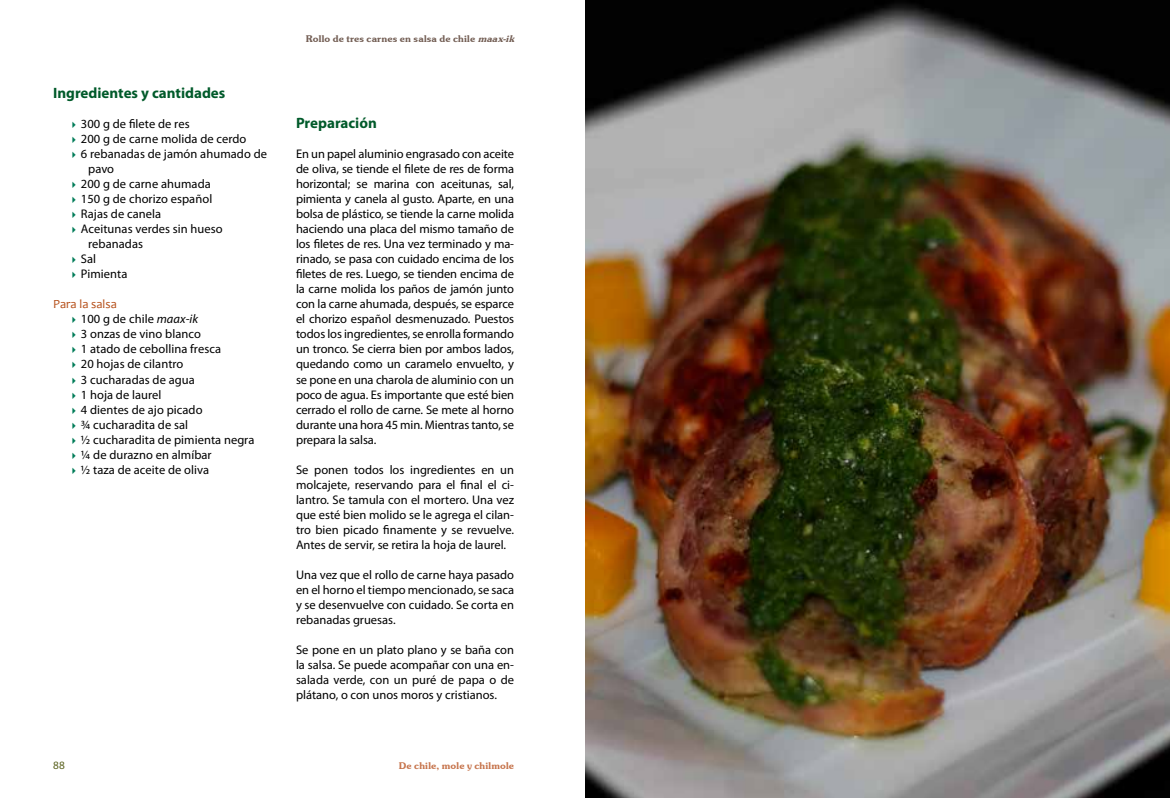
<style>
.page{position:relative;width:1170px;height:798px;background:#fff}
.page>*{position:absolute;margin:0;border:0;box-sizing:border-box;transform-origin:0 0}
.t1{font:700 15px "Myriad Pro";color:#005a2a}
.t2{font:12.5px/15px "Myriad Pro";letter-spacing:.005em;color:#000;text-align:justify}
.t3{font:12.5px "Candara";color:#b54f19}
.t4{font:11.25px "Myriad Pro";color:#59611d}
.t5{font:600 10px "Souvenir Itc TEE";letter-spacing:.02em;color:#735e54}
.t6{font:600 10px "Souvenir Itc TEE";letter-spacing:.02em;color:#c6744c}
.s1{font-style:italic}
</style>
<div class="page">
<img style="left:586px;top:0;width:583px;height:797px">
<p class="t1" style="left:53px;top:83px;width:174px">Ingredientes y cantidades</p>
<p class="t2" style="left:81px;top:116px;width:110px">300 g de filete de res</p>
<p class="t2" style="left:81px;top:131px;width:167px">200 g de carne molida de cerdo</p>
<p class="t2" style="left:81px;top:146px;width:188px">6 rebanadas de jamón ahumado de</p>
<p class="t2" style="left:88px;top:161px;width:27px">pavo</p>
<p class="t2" style="left:81px;top:176px;width:131px">200 g de carne ahumada</p>
<p class="t2" style="left:81px;top:191px;width:133px">150 g de chorizo español</p>
<p class="t2" style="left:81px;top:206px;width:82px">Rajas de canela</p>
<p class="t2" style="left:81px;top:221px;width:143px">Aceitunas verdes sin hueso</p>
<p class="t2" style="left:88px;top:236px;width:56px">rebanadas</p>
<p class="t2" style="left:81px;top:251px;width:17px">Sal</p>
<p class="t2" style="left:81px;top:266px;width:48px">Pimienta</p>
<p class="t3" style="left:53px;top:296px;width:65px">Para la salsa</p>
<p class="t2" style="left:81px;top:311px;width:175px;text-align:left">100 g de chile <span class="s1">maax-ik<br></span>3 onzas de vino blanco<br>1 atado de cebollina fresca<br>20 hojas de cilantro<br>3 cucharadas de agua<br>1 hoja de laurel<br>4 dientes de ajo picado<br>¾ cucharadita de sal<br>½ cucharadita de pimienta negra ¼ de durazno en almíbar<br>½ taza de aceite de oliva</p>
<p class="t5" style="left:306px;top:33px;width:213px">Rollo de tres carnes en salsa de chile <span class="s1">maax-ik</span></p>
<p class="t1" style="left:296px;top:113px;width:82px">Preparación</p>
<p class="t2" style="left:296px;top:146px;width:219px">En un papel aluminio engrasado con aceite de oliva, se tiende el filete de res de forma horizontal; se marina con aceitunas, sal, pimienta y canela al gusto. Aparte, en una bolsa de plástico, se tiende la carne molida haciendo una placa del mismo tamaño de los filetes de res. Una vez terminado y ma&shy;rinado, se pasa con cuidado encima de los filetes de res. Luego, se tienden encima de la carne molida los paños de jamón junto con la carne ahumada, después, se esparce el chorizo español desmenuzado. Puestos todos los ingredientes, se enrolla formando un tronco. Se cierra bien por ambos lados, quedando como un caramelo envuelto, y se pone en una charola de aluminio con un poco de agua. Es importante que esté bien cerrado el rollo de carne. Se mete al horno durante una hora 45 min. Mientras tanto, se prepara la salsa.</p>
<p class="t2" style="left:296px;top:461px;width:219px">Se ponen todos los ingredientes en un molcajete, reservando para el final el ci&shy;lantro. Se tamula con el mortero. Una vez que esté bien molido se le agrega el cilan&shy;tro bien picado finamente y se revuelve.<br>Antes de servir, se retira la hoja de laurel.</p>
<p class="t2" style="left:296px;top:566px;width:219px">Una vez que el rollo de carne haya pasado en el horno el tiempo mencionado, se saca y se desenvuelve con cuidado. Se corta en rebanadas gruesas.</p>
<p class="t2" style="left:296px;top:641px;width:219px">Se pone en un plato plano y se baña con la salsa. Se puede acompañar con una en&shy;salada verde, con un puré de papa o de plátano, o con unos moros y cristianos.</p>
<p class="t4" style="left:53px;top:758px;width:13px">88</p>
<p class="t6" style="left:399px;top:759px;width:117px">De chile, mole y chilmole</p>
</div>
